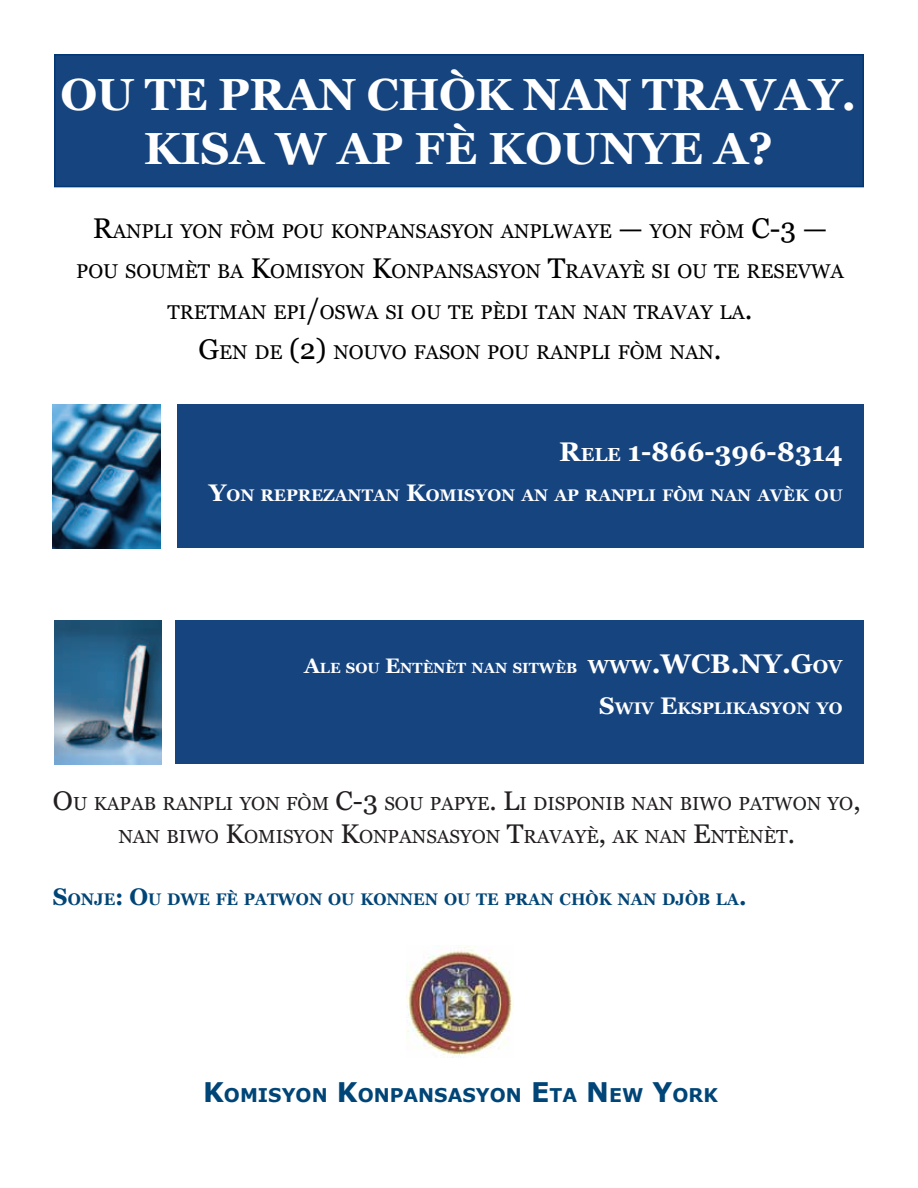
<style>
.page{position:relative;width:918px;height:1188px;background:#fff}
.page>*{position:absolute;margin:0;border:0;box-sizing:border-box;transform-origin:0 0}
.t1{font:700 45px/54px "Georgia";letter-spacing:-.01em;color:#fff;text-align:center}
.t2{font:700 27px "Georgia";color:#fff}
.t3{font:19.95px/40.5px "Georgia";color:#000;text-align:center}
.t4{font:18.9px/32.4px "Georgia";color:#231f20;text-align:center}
.t5{font:700 18.9px "Verdana";color:#004577}
.t6{font:700 16.8px "Georgia";color:#fff}
.t7{font:700 16.8px "Georgia";color:#004577;scale:.95 1}
.t8{font:700 14.7px "Georgia";color:#fff}
.s1{font-size:28.5px}
.s2{font-size:18.9px}
.s3{font-size:24px}
.s4{font-size:21px}
.s5{font-size:27px}
</style>
<div class="page">
<div style="left:176px;top:620px;width:688px;height:144px;background:#16447f"></div>
<div style="left:54px;top:54px;width:810px;height:133px;background:#16447f;border:2px solid #013775"></div>
<img style="left:54px;top:620px;width:108px;height:144px">
<img style="left:407px;top:945px;width:107px;height:112px">
<div style="left:177px;top:405px;width:687px;height:143px;background:#16447f"></div>
<img style="left:53px;top:405px;width:108px;height:144px">
<h1 class="t1" style="left:61px;top:67px;width:797px">OU TE PRAN CHÒK NAN TRAVAY.<br>KISA W AP FÈ KOUNYE A?</h1>
<p class="t3" style="left:76px;top:211px;width:769px"><span class="s1">R</span>ANPLI YON FÒM POU KONPANSASYON ANPLWAYE <span class="s1">—</span> YON FÒM <span class="s1">C-3 — </span>POU SOUMÈT BA <span class="s1">K</span>OMISYON <span class="s1">K</span>ONPANSASYON <span class="s1">T</span>RAVAYÈ SI OU TE RESEVWA TRETMAN EPI<span class="s1">/</span>OSWA SI OU TE PÈDI TAN NAN TRAVAY LA<span class="s1">.<br>G</span>EN DE <span class="s1">(2)</span> NOUVO FASON POU RANPLI FÒM NAN<span class="s1">.</span></p>
<h2 class="t2" style="left:559px;top:436px;width:285px">R<span class="s2">ELE</span> 1-866-396-8314</h2>
<p class="t6" style="left:209px;top:486px;width:635px"><span class="s3">Y</span>ON REPREZANTAN <span class="s3">K</span>OMISYON AN AP RANPLI FÒM NAN AVÈK OU</p>
<p class="t8" style="left:304px;top:660px;width:540px"><span class="s4">A</span>LE SOU <span class="s4">E</span>NTÈNÈT NAN SITWÈB <span class="s2">WWW</span><span class="s5">.WCB.NY.G</span><span class="s2">OV</span></p>
<p class="t6" style="left:599px;top:698px;width:245px"><span class="s3">S</span>WIV <span class="s3">E</span>KSPLIKASYON YO</p>
<p class="t4" style="left:53px;top:787px;width:809px"><span class="s5">O</span>U KAPAB RANPLI YON FÒM <span class="s5">C-3</span> SOU PAPYE<span class="s5">. L</span>I DISPONIB NAN BIWO PATWON YO<span class="s5">,<br></span>NAN BIWO <span class="s5">K</span>OMISYON <span class="s5">K</span>ONPANSASYON <span class="s5">T</span>RAVAYÈ<span class="s5">,</span> AK NAN <span class="s5">E</span>NTÈNÈT<span class="s5">.</span></p>
<p class="t7" style="left:53px;top:890px;width:732px"><span class="s3">S</span>ONJE<span class="s3">: O</span>U DWE FÈ PATWON OU KONNEN OU TE PRAN CHÒK NAN DJÒB LA<span class="s3">.</span></p>
<p class="t5" style="left:203px;top:1083px;width:515px"><span class="s5">K</span>OMISYON <span class="s5">K</span>ONPANSASYON <span class="s5">E</span>TA <span class="s5">N</span> EW <span class="s5">Y</span>ORK</p>
</div>
